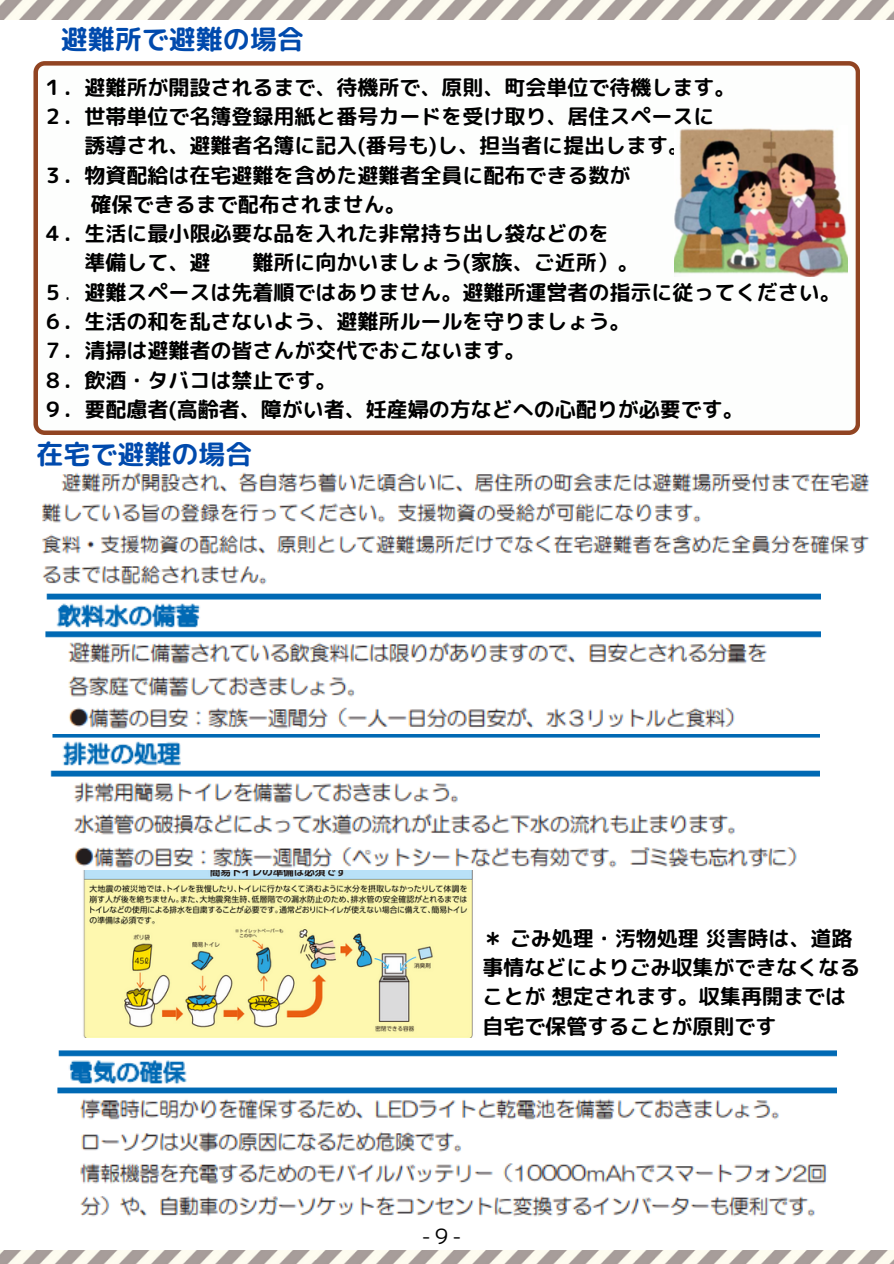
<style>
.page{position:relative;width:894px;height:1264px;background:#fff}
.page>*{position:absolute;margin:0;border:0;box-sizing:border-box;transform-origin:0 0}
.t1{font:27px "rounded mplus 1 p bold";color:#004aad}
.t2{font:21px/29.2px "rounded mplus 1 p bold";color:#000}
.t3{font:21px "rounded mplus 1 p regular";color:#000}
.s1{font-family:"rounded mplus 1 p regular"}
</style>
<div class="page">
<img style="left:0;top:0;width:893px;height:19px">
<img style="left:0;top:1250px;width:893px;height:13px">
<img style="left:42px;top:472px;width:828px;height:122px">
<img style="left:42px;top:585px;width:777px;height:144px">
<img style="left:83px;top:870px;width:390px;height:168px">
<img style="left:57px;top:1050px;width:779px;height:167px">
<img style="left:50px;top:734px;width:769px;height:134px">
<svg style="left:33px;top:61px;width:826px;height:374px"></svg>
<img style="left:674px;top:125px;width:173px;height:151px">
<p class="t1" style="left:61px;top:20px;width:244px">避難所で避難の場合</p>
<p class="t2" style="left:42px;top:72px;width:694px">１．避難所が開設されるまで、待機所で、原則、町会単位で待機します。</p>
<h1 class="t2" style="left:42px;top:102px;width:673px">２．世帯単位で名簿登録用紙と番号カードを受け取り、居住スペースに</h1>
<p class="t2" style="left:84px;top:131px;width:606px">誘導され、避難者名簿に記入(番号も)し、担当者に提出します。</p>
<p class="t2" style="left:42px;top:160px;width:589px">３．物資配給は在宅避難を含めた避難者全員に配布できる数が</p>
<p class="t2" style="left:91px;top:189px;width:316px">確保できるまで配布されません。</p>
<p class="t2" style="left:42px;top:219px;width:568px">４．生活に最小限必要な品を入れた非常持ち出し袋などのを</p>
<p class="t2" style="left:84px;top:248px;width:127px">準備して、避</p>
<p class="t2" style="left:252px;top:248px;width:388px">難所に向かいましょう(家族、ご近所）。</p>
<p class="t2" style="left:42px;top:277px;width:799px">５<span class="s1">．</span>避難スペースは先着順ではありません。避難所運営者の指示に従ってください。</p>
<p class="t2" style="left:42px;top:306px;width:589px">６．生活の和を乱さないよう、避難所ルールを守りましょう。</p>
<p class="t2" style="left:42px;top:336px;width:484px">７．清掃は避難者の皆さんが交代でおこないます。</p>
<p class="t2" style="left:42px;top:365px;width:295px">８．飲酒・タバコは禁止です。</p>
<p class="t2" style="left:42px;top:394px;width:702px">９．要配慮者(高齢者、障がい者、妊産婦の方などへの心配りが必要です。</p>
<p class="t1" style="left:36px;top:435px;width:217px">在宅で避難の場合</p>
<p class="t2" style="left:482px;top:923px;width:379px">＊ごみ処理・汚物処理災害時は、道路事情などによりごみ収集ができなくなることが想定されます。収集再開までは自宅で保管することが原則です</p>
<p class="t3" style="left:421px;top:1220px;width:42px">-９-</p>
</div>
